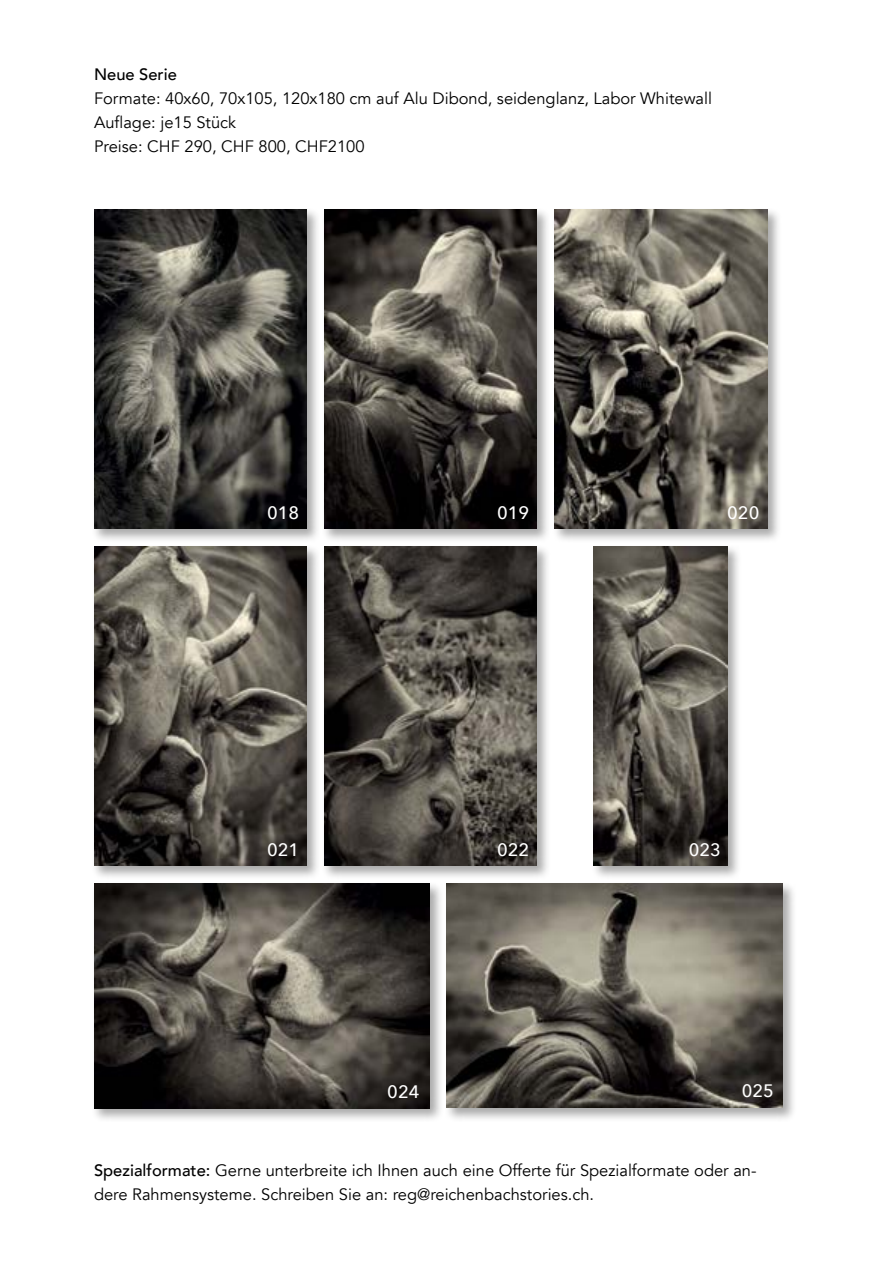
<style>
.page{position:relative;width:893px;height:1263px;background:#fff}
.page>*{position:absolute;margin:0;border:0;box-sizing:border-box;transform-origin:0 0}
.t1{font:500 18px "Avenir Next";color:#fff}
.t2{font:16.5px/24px "Avenir";color:#000}
.t3{font:500 16.5px "Avenir";color:#000}
.s1{font-weight:500}
</style>
<div class="page">
<div style="left:92px;top:208px;width:230px;height:334px;background:#000;opacity:.34"></div>
<img style="left:94px;top:209px;width:213px;height:320px">
<div style="left:322px;top:208px;width:230px;height:334px;background:#000;opacity:.34"></div>
<img style="left:324px;top:209px;width:213px;height:320px">
<div style="left:553px;top:208px;width:229px;height:334px;background:#000;opacity:.34"></div>
<img style="left:554px;top:209px;width:213px;height:320px">
<div style="left:92px;top:545px;width:230px;height:334px;background:#000;opacity:.34"></div>
<img style="left:94px;top:547px;width:213px;height:319px">
<div style="left:322px;top:545px;width:230px;height:334px;background:#000;opacity:.34"></div>
<img style="left:324px;top:547px;width:213px;height:319px">
<div style="left:592px;top:545px;width:150px;height:334px;background:#000;opacity:.34"></div>
<img style="left:594px;top:546px;width:134px;height:320px">
<div style="left:92px;top:882px;width:353px;height:240px;background:#000;opacity:.34"></div>
<img style="left:94px;top:884px;width:336px;height:224px">
<div style="left:445px;top:882px;width:352px;height:240px;background:#000;opacity:.34"></div>
<img style="left:447px;top:884px;width:335px;height:224px">
<p class="t3" style="left:94px;top:60px;width:84px">Neue Serie</p>
<p class="t2" style="left:94px;top:87px;width:619px">Formate: 40x60, 70x105, 120x180 cm auf Alu Dibond, seidenglanz, Labor Whitewall<br>Auflage: je15 Stück<br>Preise: CHF 290, CHF 800, CHF2100</p>
<p class="t1" style="left:267px;top:498px;width:34px">018</p>
<p class="t1" style="left:497px;top:498px;width:34px">019</p>
<p class="t1" style="left:727px;top:498px;width:34px">020</p>
<p class="t1" style="left:267px;top:834px;width:34px">021</p>
<p class="t1" style="left:497px;top:834px;width:34px">022</p>
<p class="t1" style="left:689px;top:834px;width:34px">023</p>
<p class="t1" style="left:387px;top:1076px;width:34px">024</p>
<p class="t1" style="left:742px;top:1076px;width:34px">025</p>
<p class="t2" style="left:94px;top:1159px;width:664px"><span class="s1">Spezialformate:</span> Gerne unterbreite ich Ihnen auch eine Offerte für Spezialformate oder an&shy;dere Rahmensysteme. Schreiben Sie an: reg@reichenbachstories.ch.</p>
</div>
